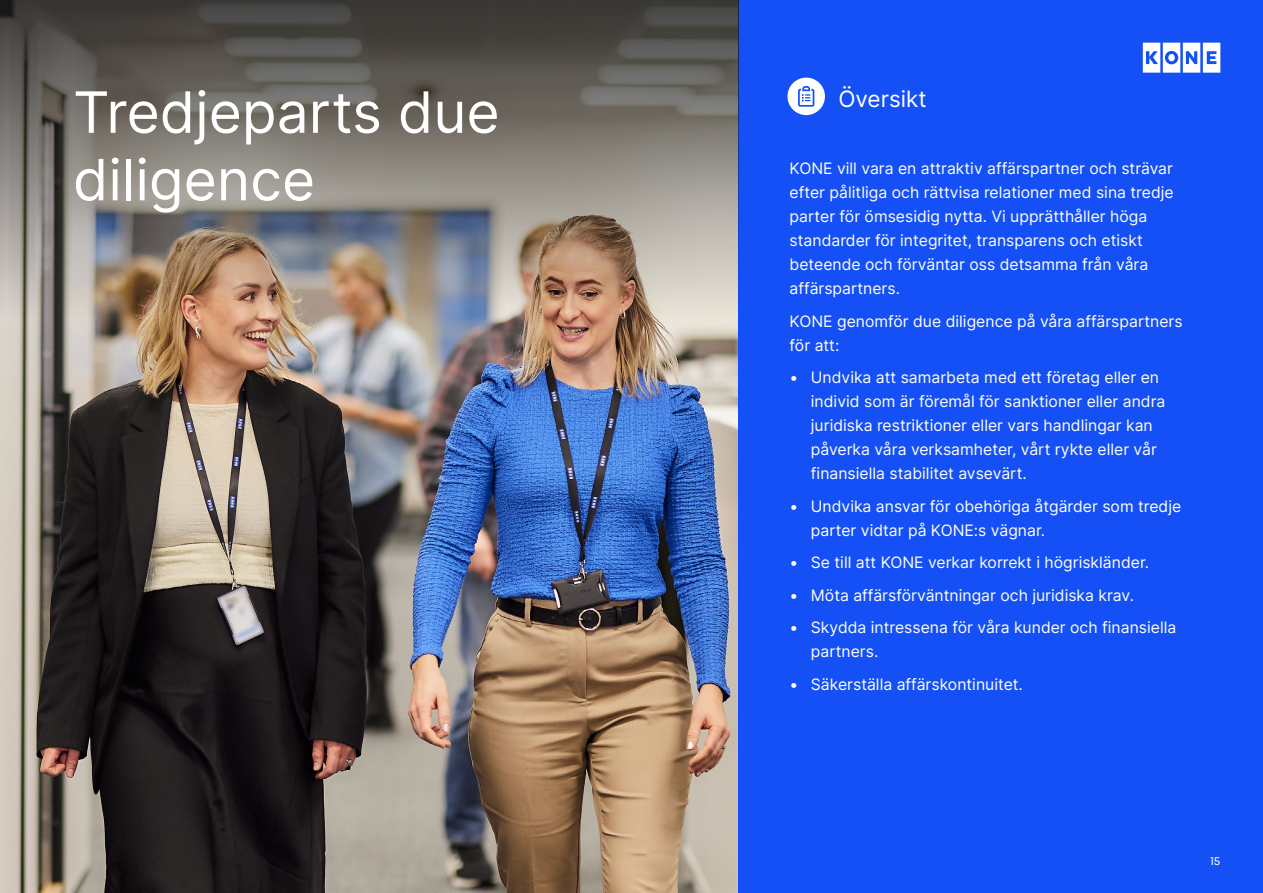
<style>
.page{position:relative;width:1263px;height:893px;background:#fff}
.page>*{position:absolute;margin:0;border:0;box-sizing:border-box;transform-origin:0 0}
.t1{font:57px/67.5px "Inter";color:#fff}
.t2{font:22.5px "Inter";color:#fff}
.t3{font:15.75px/24px "Inter";color:#fff}
.t4{font:12px "KONE Information";color:#fff}
</style>
<div class="page">
<img style="left:0;top:319px;width:738px;height:574px">
<div style="left:738px;top:0;width:525px;height:893px;background:#1450f5"></div>
<img style="left:0;top:0;width:738px;height:319px">
<svg style="left:1143px;top:43px;width:77px;height:30px"></svg>
<div style="left:787px;top:78px;width:38px;height:37px;background:#fff;border-radius:50%"></div>
<svg style="left:798px;top:86px;width:16px;height:21px"></svg>
<h1 class="t1" style="left:73px;top:77px;width:428px">Tredjeparts due diligence</h1>
<h2 class="t2" style="left:838px;top:83px;width:90px">Översikt</h2>
<p class="t3" style="left:790px;top:156px;width:385px">KONE vill vara en attraktiv affärspartner och strävar efter pålitliga och rättvisa relationer med sina tredje parter för ömsesidig nytta. Vi upprätthåller höga standarder för integritet, transparens och etiskt beteende och förväntar oss detsamma från våra affärspartners.</p>
<p class="t3" style="left:790px;top:309px;width:394px">KONE genomför due diligence på våra affärspartners för att:</p>
<p class="t3" style="left:811px;top:365px;width:356px;text-indent:-21px">• Undvika att samarbeta med ett företag eller en individ som är föremål för sanktioner eller andra juridiska restriktioner eller vars handlingar kan påverka våra verksamheter, vårt rykte eller vår finansiella stabilitet avsevärt.</p>
<p class="t3" style="left:811px;top:494px;width:372px;text-indent:-21px">• Undvika ansvar för obehöriga åtgärder som tredje parter vidtar på KONE:s vägnar.</p>
<p class="t3" style="left:790px;top:550px;width:361px">• Se till att KONE verkar korrekt i högriskländer.</p>
<p class="t3" style="left:790px;top:583px;width:346px">• Möta affärsförväntningar och juridiska krav.</p>
<p class="t3" style="left:811px;top:615px;width:367px;text-indent:-21px">• Skydda intressena för våra kunder och finansiella partners.</p>
<p class="t3" style="left:790px;top:672px;width:235px">• Säkerställa affärskontinuitet.</p>
<p class="t4" style="left:1210px;top:853px;width:12px">15</p>
</div>
